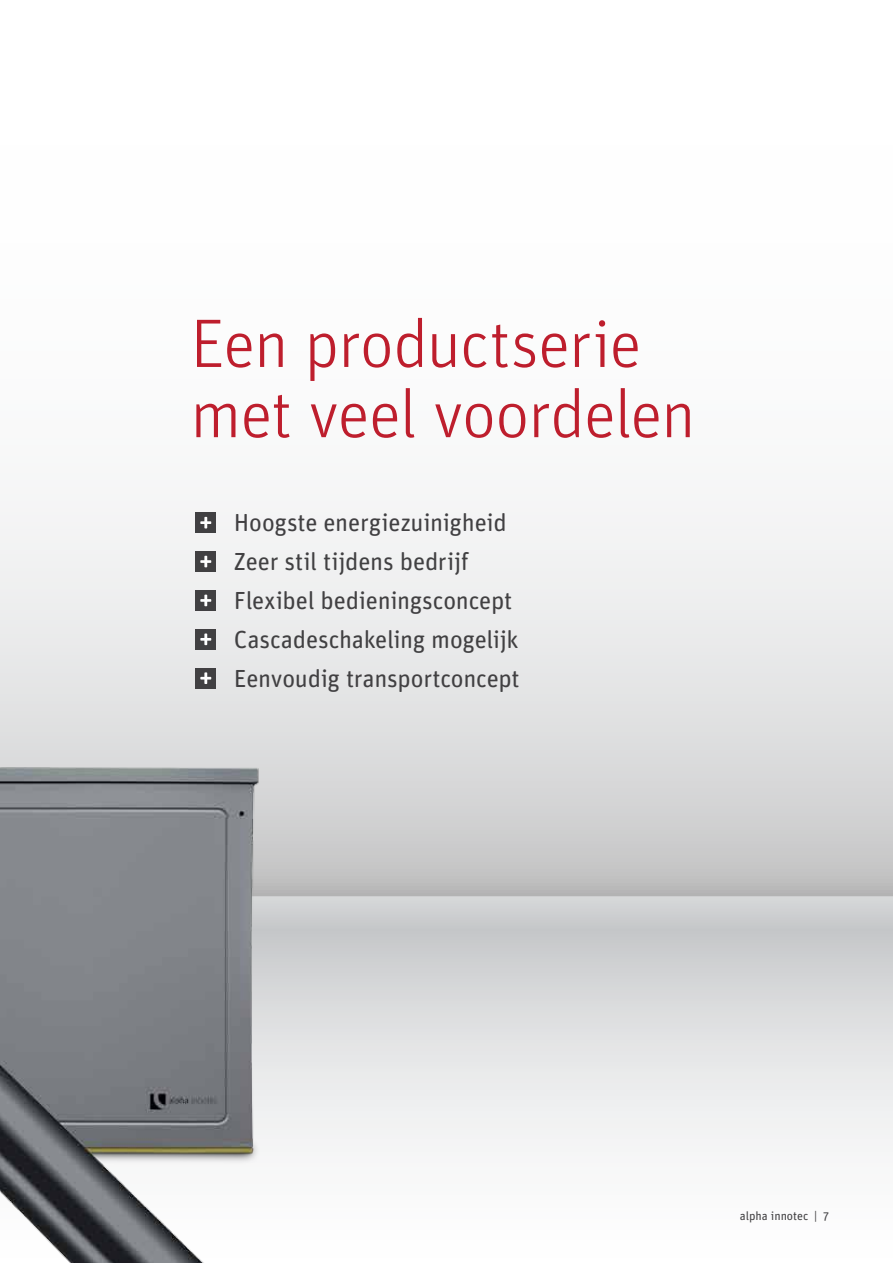
<style>
.page{position:relative;width:893px;height:1263px;background:#fff}
.page>*{position:absolute;margin:0;border:0;box-sizing:border-box;transform-origin:0 0}
.t1{font:300 68.55px/70.2px "Unit Pro";letter-spacing:-.02em;color:#be1e2d}
.t2{font:24.75px/38.8px "Unit Rounded Pro";letter-spacing:-.01em;color:#414042}
.t3{font:12px "Unit Pro";color:#414042}
</style>
<div class="page">
<img style="left:0;top:512px;width:893px;height:751px">
<div style="left:196px;top:512px;width:20px;height:21px;background:#414042"></div>
<svg style="left:200px;top:517px;width:11px;height:11px"></svg>
<div style="left:196px;top:551px;width:20px;height:21px;background:#414042"></div>
<svg style="left:200px;top:556px;width:11px;height:11px"></svg>
<div style="left:196px;top:590px;width:20px;height:21px;background:#414042"></div>
<svg style="left:200px;top:595px;width:11px;height:11px"></svg>
<div style="left:196px;top:629px;width:20px;height:20px;background:#414042"></div>
<svg style="left:200px;top:633px;width:11px;height:12px"></svg>
<div style="left:196px;top:668px;width:20px;height:20px;background:#414042"></div>
<svg style="left:200px;top:672px;width:11px;height:12px"></svg>
<h1 class="t1" style="left:190px;top:306px;width:507px">Een productserie met veel voordelen</h1>
<p class="t2" style="left:234px;top:502px;width:287px">Hoogste energiezuinigheid<br>Zeer stil tijdens bedrijf<br>Flexibel bedieningsconcept<br>Cascadeschakeling mogelijk<br>Eenvoudig transportconcept</p>
<p class="t3" style="left:740px;top:1207px;width:91px">alpha innotec | 7</p>
</div>
